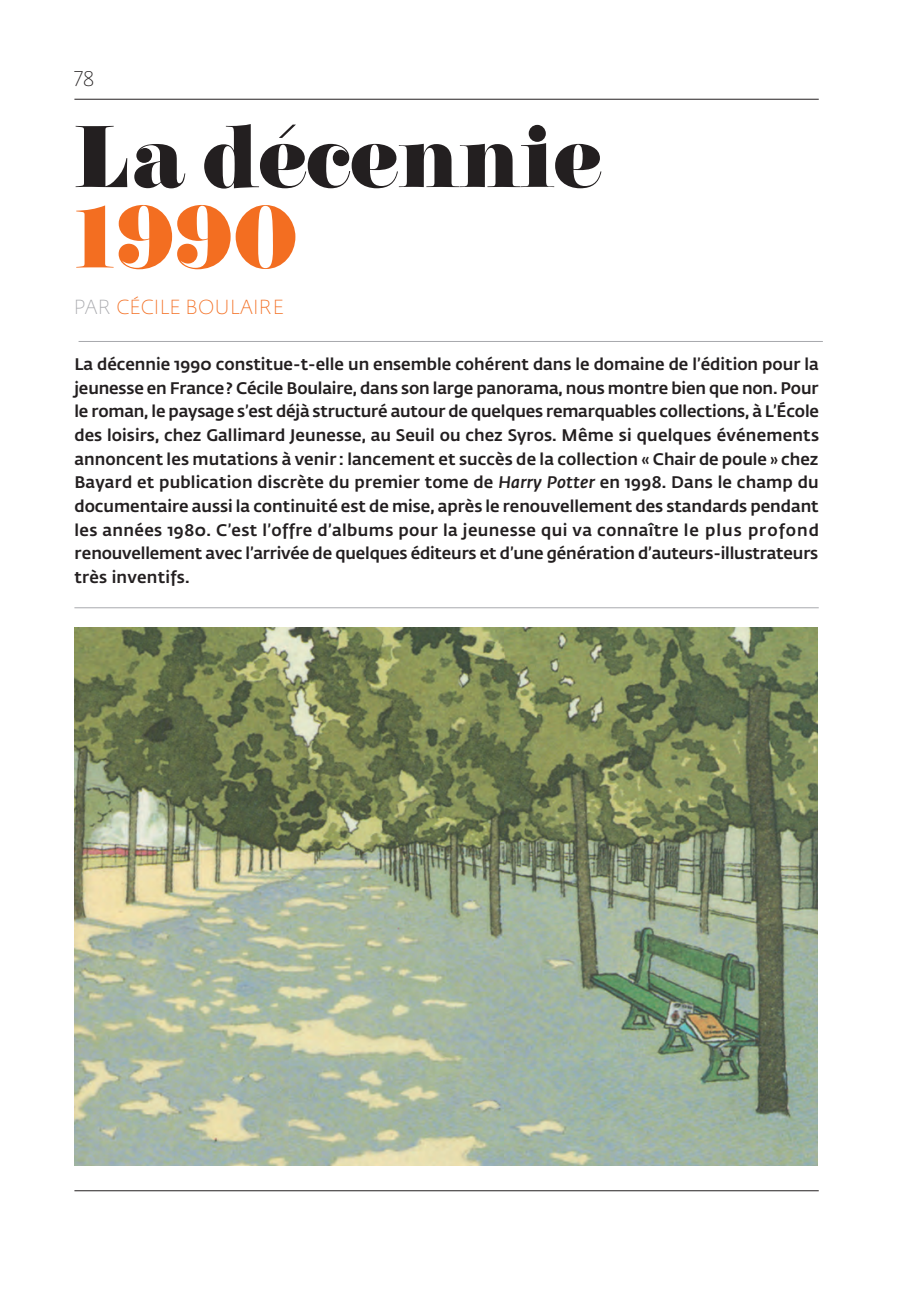
<style>
.page{position:relative;width:918px;height:1290px;background:#fff}
.page>*{position:absolute;margin:0;border:0;box-sizing:border-box;transform-origin:0 0}
.t1{font:91px "Carousel EF";letter-spacing:-.01em;color:#231f20}
.t2{font:91px "Carousel EF";color:#f36e21}
.t3{font:100 21px "Fedra Sans Dis Pro";color:#231f20}
.t4{font:100 20.12px "Fedra Sans Dis Pro";letter-spacing:.05em;color:#f36e21}
.t5{font:500 16.62px/23.6px "Fedra Sans Pro";letter-spacing:-.01em;color:#231f20;text-align:justify}
.s1{color:#a8a9ad}
.s2{font-style:italic}
</style>
<div class="page">
<hr style="left:79px;top:341px;width:744px;height:1px;background:#a8a9ad">
<hr style="left:74px;top:1190px;width:745px;height:1px;background:#231f20">
<hr style="left:74px;top:99px;width:745px;height:1px;background:#231f20">
<hr style="left:74px;top:607px;width:745px;height:1px;background:#a8a9ad">
<img style="left:75px;top:628px;width:742px;height:537px">
<hr style="left:434px;top:0;width:49px;height:1px;background:#000">
<hr style="left:434px;top:1289px;width:49px;height:1px;background:#000">
<p class="t3" style="left:74px;top:70px;width:21px">78</p>
<h1 class="t1" style="left:74px;top:126px;width:530px">La décennie</h1>
<h1 class="t2" style="left:74px;top:207px;width:224px">1990</h1>
<p class="t4" style="left:74px;top:298px;width:211px"><span class="s1">PAR</span> CÉCILE BOULAIRE</p>
<p class="t5" style="left:74px;top:354px;width:746px">La décennie 1990 constitue-t-elle un ensemble cohérent dans le domaine de l’édition pour la jeunesse en France? Cécile Boulaire, dans son large panorama, nous montre bien que non. Pour le roman, le paysage s’est déjà structuré autour de quelques remarquables collections, à L’École des loisirs, chez Gallimard Jeunesse, au Seuil ou chez Syros. Même si quelques événements annoncent les mutations à venir : lancement et succès de la collection « Chair de poule » chez Bayard et publication discrète du premier tome de <span class="s2">Harry Potter</span> en 1998. Dans le champ du documentaire aussi la continuité est de mise, après le renouvellement des standards pendant les années 1980. C’est l’offre d’albums pour la jeunesse qui va connaître le plus profond renouvellement avec l’arrivée de quelques éditeurs et d’une génération d’auteurs-illustrateurs très inventifs.</p>
</div>
